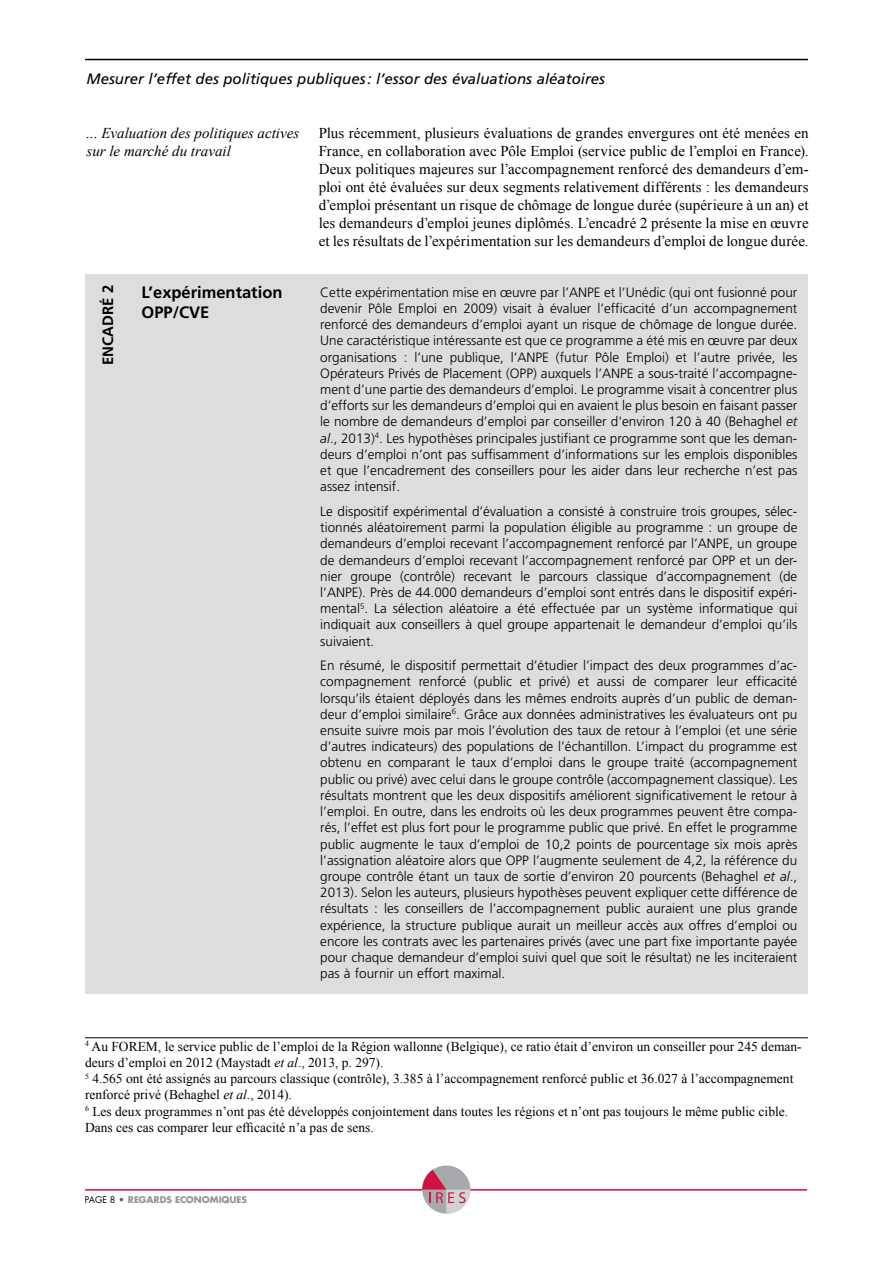
<style>
.page{position:relative;width:893px;height:1263px;background:#fff}
.page>*{position:absolute;margin:0;border:0;box-sizing:border-box;transform-origin:0 0}
.t1{font:700 16.5px/19.8px "Frutiger";color:#000}
.t2{font:15px/18px "Times New Roman";letter-spacing:.005em;color:#000;text-align:justify}
.t3{font:italic 15px "Frutiger";color:#000}
.t4{font:italic 15px/18px "Times New Roman";color:#000}
.t5{font:700 15px "Frutiger";color:#000}
.t6{font:300 13.5px/16.2px "Frutiger";color:#000;text-align:justify}
.t7{font:13.5px/16.2px "Times New Roman";color:#000}
.t8{font:700 9px "Futura";color:#939598}
.s1{font-style:italic}
.s2{font-weight:400;color:#000}
.s3{color:#5a5b5d}
</style>
<div class="page">
<hr style="left:85px;top:1189px;width:722px;height:1px;background:#d11242">
<svg style="left:422px;top:1165px;width:48px;height:49px"></svg>
<svg style="left:422px;top:1170px;width:48px;height:44px"></svg>
<hr style="left:85px;top:59px;width:723px;height:1px;background:#000">
<hr style="left:85px;top:1037px;width:723px;height:1px;background:#000">
<div style="left:85px;top:274px;width:723px;height:720px;background:#dcddde"></div>
<p class="t3" style="left:87px;top:70px;width:520px">Mesurer l’effet des politiques publiques: l’essor des évaluations aléatoires</p>
<p class="t4" style="left:87px;top:124px;width:214px">... Evaluation des politiques actives sur le marché du travail</p>
<p class="t2" style="left:319px;top:124px;width:492px">Plus récemment, plusieurs évaluations de grandes envergures ont été menées en France, en collaboration avec Pôle Emploi (service public de l’emploi en France).<br>Deux politiques majeures sur l’accompagnement renforcé des demandeurs d’em&shy;ploi ont été évaluées sur deux segments relativement différents : les demandeurs d’emploi présentant un risque de chômage de longue durée (supérieure à un an) et les demandeurs d’emploi jeunes diplômés. L’encadré 2 présente la mise en œuvre et les résultats de l’expérimentation sur les demandeurs d’emploi de longue durée.</p>
<p class="t5" style="left:99px;top:365px;width:82px;rotate:-90deg">ENCADRÉ 2</p>
<p class="t1" style="left:142px;top:282px;width:142px">L’expérimentation<br>OPP/CVE</p>
<p class="t6" style="left:320px;top:284px;width:479px">Cette expérimentation mise en œuvre par l’ANPE et l’Unédic (qui ont fusionné pour devenir Pôle Emploi en 2009) visait à évaluer l’efficacité d’un accompagnement renforcé des demandeurs d’emploi ayant un risque de chômage de longue durée.<br>Une caractéristique intéressante est que ce programme a été mis en œuvre par deux organisations : l’une publique, l’ANPE (futur Pôle Emploi) et l’autre privée, les Opérateurs Privés de Placement (OPP) auxquels l’ANPE a sous-traité l’accompagne&shy;ment d’une partie des demandeurs d’emploi. Le programme visait à concentrer plus d’efforts sur les demandeurs d’emploi qui en avaient le plus besoin en faisant passer le nombre de demandeurs d’emploi par conseiller d'environ 120 à 40 (Behaghel <span class="s1">et al</span>., 2013)<sup>4</sup>. Les hypothèses principales justifiant ce programme sont que les deman&shy;deurs d’emploi n’ont pas suffisamment d’informations sur les emplois disponibles et que l’encadrement des conseillers pour les aider dans leur recherche n’est pas assez intensif.</p>
<p class="t6" style="left:320px;top:503px;width:479px">Le dispositif expérimental d’évaluation a consisté à construire trois groupes, sélec&shy;tionnés aléatoirement parmi la population éligible au programme : un groupe de demandeurs d’emploi recevant l’accompagnement renforcé par l’ANPE, un groupe de demandeurs d’emploi recevant l’accompagnement renforcé par OPP et un der&shy;nier groupe (contrôle) recevant le parcours classique d’accompagnement (de l’ANPE). Près de 44.000 demandeurs d’emploi sont entrés dans le dispositif expéri&shy;mental<sup>5</sup>. La sélection aléatoire a été effectuée par un système informatique qui indiquait aux conseillers à quel groupe appartenait le demandeur d’emploi qu’ils suivaient.</p>
<p class="t6" style="left:320px;top:657px;width:479px">En résumé, le dispositif permettait d’étudier l’impact des deux programmes d’ac&shy;compagnement renforcé (public et privé) et aussi de comparer leur efficacité lorsqu’ils étaient déployés dans les mêmes endroits auprès d’un public de deman&shy;deur d’emploi similaire<sup>6</sup>. Grâce aux données administratives les évaluateurs ont pu ensuite suivre mois par mois l’évolution des taux de retour à l’emploi (et une série d’autres indicateurs) des populations de l’échantillon. L’impact du programme est obtenu en comparant le taux d’emploi dans le groupe traité (accompagnement public ou privé) avec celui dans le groupe contrôle (accompagnement classique). Les résultats montrent que les deux dispositifs améliorent significativement le retour à l’emploi. En outre, dans les endroits où les deux programmes peuvent être compa&shy;rés, l’effet est plus fort pour le programme public que privé. En effet le programme public augmente le taux d’emploi de 10,2 points de pourcentage six mois après l’assignation aléatoire alors que OPP l’augmente seulement de 4,2, la référence du groupe contrôle étant un taux de sortie d’environ 20 pourcents (Behaghel <span class="s1">et al</span>., 2013). Selon les auteurs, plusieurs hypothèses peuvent expliquer cette différence de résultats : les conseillers de l’accompagnement public auraient une plus grande expérience, la structure publique aurait un meilleur accès aux offres d’emploi ou encore les contrats avec les partenaires privés (avec une part fixe importante payée pour chaque demandeur d’emploi suivi quel que soit le résultat) ne les inciteraient pas à fournir un effort maximal.</p>
<p class="t7" style="left:85px;top:1038px;width:718px"><sup>4</sup> Au FOREM, le service public de l’emploi de la Région wallonne (Belgique), ce ratio était d’environ un conseiller pour 245 deman&shy;deurs d’emploi en 2012 (Maystadt <span class="s1">et al</span>., 2013, p. 297).<br><sup>5</sup> 4.565 ont été assignés au parcours classique (contrôle), 3.385 à l’accompagnement renforcé public et 36.027 à l’accompagnement renforcé privé (Behaghel <span class="s1">et al</span>., 2014).<br><sup>6</sup> Les deux programmes n’ont pas été développés conjointement dans toutes les régions et n’ont pas toujours le même public cible.<br>Dans ces cas comparer leur efficacité n’a pas de sens.</p>
<p class="t8" style="left:85px;top:1194px;width:164px"><span class="s2">PAGE 8</span> <span class="s3">•</span> REGARDS ECONOMIQUES</p>
</div>
